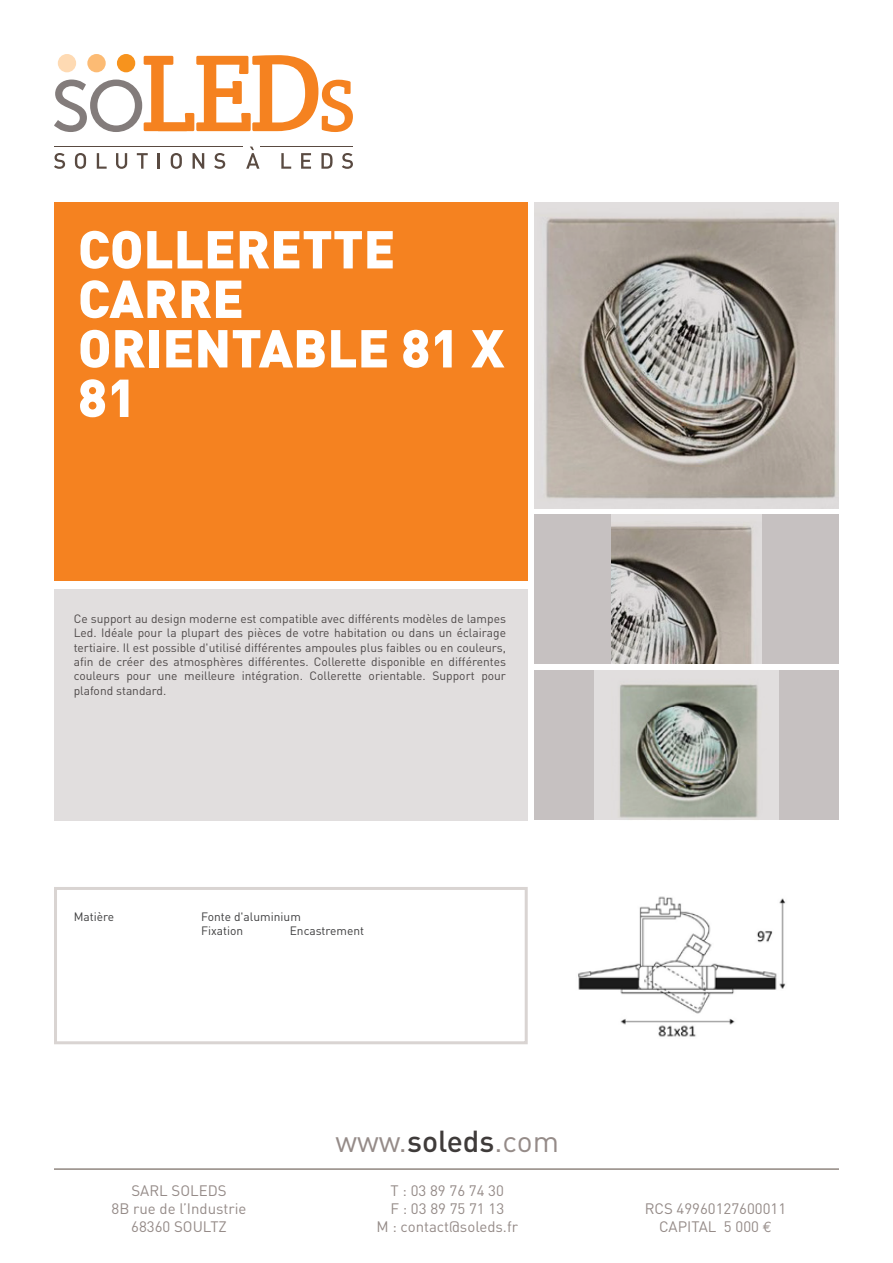
<style>
.page{position:relative;width:893px;height:1263px;background:#fff}
.page>*{position:absolute;margin:0;border:0;box-sizing:border-box;transform-origin:0 0}
.t1{font:900 52.5px/49.5px "DIN";color:#fff}
.t2{font:30px "DIN";color:#958b88}
.t3{font:15px/18px "DIN";color:#958b88;text-align:center}
.t4{font:12px/14.4px "DIN";color:#4e4949;text-align:justify}
.t5{font:12px/14.4px "DIN";color:#3e3e3f}
.s1{font-weight:500;color:#3f3b3a}
.s2{font-family:"Euro Mono"}
</style>
<div class="page">
<svg style="left:54px;top:55px;width:299px;height:77px"></svg>
<div style="left:117px;top:54px;width:18px;height:18px;background:#f7931d;border-radius:50%"></div>
<div style="left:87px;top:54px;width:19px;height:18px;background:#fcbb74;border-radius:50%"></div>
<div style="left:58px;top:54px;width:18px;height:18px;background:#fedab3;border-radius:50%"></div>
<svg style="left:54px;top:153px;width:11px;height:16px"></svg>
<svg style="left:75px;top:153px;width:11px;height:16px"></svg>
<svg style="left:97px;top:153px;width:10px;height:16px"></svg>
<svg style="left:116px;top:153px;width:11px;height:16px"></svg>
<svg style="left:137px;top:153px;width:11px;height:16px"></svg>
<svg style="left:158px;top:153px;width:2px;height:16px"></svg>
<svg style="left:171px;top:153px;width:11px;height:16px"></svg>
<svg style="left:193px;top:153px;width:11px;height:16px"></svg>
<svg style="left:214px;top:153px;width:11px;height:16px"></svg>
<svg style="left:246px;top:147px;width:13px;height:22px"></svg>
<svg style="left:281px;top:153px;width:10px;height:16px"></svg>
<svg style="left:301px;top:153px;width:10px;height:16px"></svg>
<svg style="left:321px;top:153px;width:12px;height:16px"></svg>
<svg style="left:342px;top:153px;width:11px;height:16px"></svg>
<hr style="left:260px;top:146px;width:93px;height:1px;background:#594a41">
<hr style="left:54px;top:146px;width:189px;height:1px;background:#594a41">
<div style="left:54px;top:202px;width:474px;height:378px;background:#f58220"></div>
<img style="left:534px;top:202px;width:305px;height:306px">
<div style="left:54px;top:887px;width:474px;height:157px;border:3px solid #d9d4d2"></div>
<div style="left:54px;top:589px;width:474px;height:231px;background:#e1dede"></div>
<hr style="left:54px;top:1169px;width:785px;height:1px;background:#594a41">
<div style="left:534px;top:514px;width:305px;height:150px;background:#c6c1c1"></div>
<img style="left:612px;top:514px;width:150px;height:150px">
<div style="left:534px;top:670px;width:305px;height:150px;background:#c6c1c1"></div>
<img style="left:595px;top:670px;width:184px;height:150px">
<img style="left:578px;top:896px;width:208px;height:141px">
<h1 class="t1" style="left:78px;top:222px;width:428px">COLLERETTE<br>CARRE<br>ORIENTABLE 81 X<br>81</h1>
<p class="t4" style="left:74px;top:611px;width:434px">Ce support au design moderne est compatible avec différents modèles de lampes Led. Idéale pour la plupart des pièces de votre habitation ou dans un éclairage tertiaire. Il est possible d'utilisé différentes ampoules plus faibles ou en couleurs, afin de créer des atmosphères différentes. Collerette disponible en différentes couleurs pour une meilleure intégration. Collerette orientable. Support pour plafond standard.</p>
<p class="t5" style="left:74px;top:909px;width:42px">Matière</p>
<p class="t5" style="left:201px;top:909px;width:101px">Fonte d'aluminium<br>Fixation</p>
<p class="t5" style="left:290px;top:923px;width:76px">Encastrement</p>
<h2 class="t2" style="left:335px;top:1123px;width:225px">www.<span class="s1">soleds</span>.com</h2>
<p class="t3" style="left:112px;top:1182px;width:136px">SARL SOLEDS<br>8B rue de l’Industrie<br>68360 SOULTZ</p>
<p class="t3" style="left:376px;top:1182px;width:143px">T : 03 89 76 74 30<br>F : 03 89 75 71 13<br>M : contact@soleds.fr</p>
<p class="t3" style="left:645px;top:1200px;width:143px">RCS 49960127600011<br>CAPITAL 5 000 <span class="s2">€</span></p>
</div>
